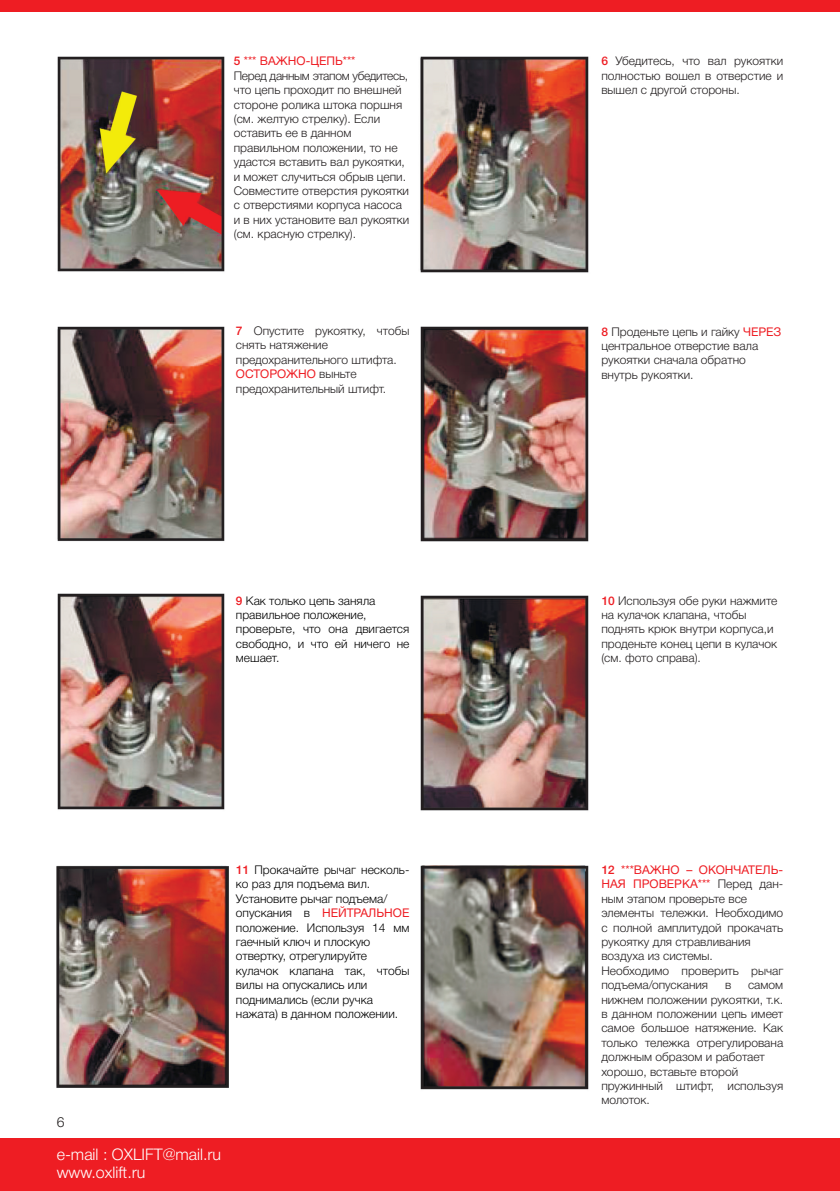
<style>
.page{position:relative;width:840px;height:1191px;background:#fff}
.page>*{position:absolute;margin:0;border:0;box-sizing:border-box;transform-origin:0 0}
.t1{font:300 16px/18.2px "Helvetica Neue Cyr";color:#fff}
.t2{font:300 14px "Helvetica Neue Cyr";color:#231f20}
.t3{font:300 12px/14.4px "Helvetica Neue Cyr";color:#231f20}
.t4{font:300 12px/14.4px "Helvetica Neue Cyr";color:#000001;text-align:justify}
.t5{font:12px/14.4px "Helvetica Neue Cyr";color:#ee1d23;text-align:justify}
.t6{font:300 12px/14.4px "Helvetica Neue Cyr";letter-spacing:-.025em;color:#231f20}
.s1{font-weight:500}
.s2{font-weight:500;color:#ee1d23}
.s3{font-weight:300;color:#231f20}
.s4{font-weight:400;color:#ee1d23}
</style>
<div class="page">
<div style="left:0;top:0;width:839px;height:12px;background:#ee1d23"></div>
<div style="left:0;top:1138px;width:839px;height:53px;background:#ee1d23"></div>
<img style="left:57px;top:56px;width:168px;height:216px">
<img style="left:420px;top:56px;width:169px;height:217px">
<img style="left:420px;top:326px;width:169px;height:216px">
<img style="left:57px;top:326px;width:168px;height:216px">
<img style="left:57px;top:593px;width:168px;height:217px">
<img style="left:420px;top:595px;width:169px;height:216px">
<img style="left:57px;top:865px;width:171px;height:223px">
<img style="left:420px;top:865px;width:168px;height:225px">
<p class="t5" style="left:234px;top:54px;width:123px"><span class="s1">5</span> *** ВАЖНО-ЦЕПЬ***</p>
<p class="t6" style="left:234px;top:68px;width:176px">Перед данным этапом убедитесь, что цепь проходит по внешней</p>
<p class="t3" style="left:234px;top:97px;width:170px">стороне ролика штока поршня (см. желтую стрелку). Если оставить ее в данном</p>
<p class="t3" style="left:234px;top:140px;width:177px">правильном положении, то не удастся вставить вал рукоятки, и может случиться обрыв цепи.<br>Совместите отверстия рукоятки с отверстиями корпуса насоса и в них установите вал рукоятки (см. красную стрелку).</p>
<p class="t3" style="left:236px;top:324px;width:175px"><span class="s2">7</span> Опустите рукоятку, чтобы снять натяжение</p>
<p class="t3" style="left:236px;top:352px;width:162px">предохранительного штифта.</p>
<p class="t5" style="left:236px;top:367px;width:122px">ОСТОРОЖНО <span class="s3">выньте</span></p>
<p class="t3" style="left:236px;top:381px;width:152px">предохранительный штифт.</p>
<p class="t4" style="left:236px;top:593px;width:141px"><span class="s2">9</span> Как только цепь заняла</p>
<p class="t4" style="left:236px;top:607px;width:132px">правильное положение,</p>
<p class="t4" style="left:236px;top:622px;width:175px">проверьте, что она двигается свободно, и что ей ничего не мешает.</p>
<p class="t4" style="left:236px;top:862px;width:175px"><span class="s2">11</span> Прокачайте рычаг несколь&shy;ко раз для подъема вил.</p>
<p class="t4" style="left:236px;top:891px;width:153px">Установите рычаг подъема/</p>
<p class="t4" style="left:236px;top:905px;width:175px">опускания в <span class="s4">НЕЙТРАЛЬНОЕ </span>положение. Используя 14 мм гаечный ключ и плоскую</p>
<p class="t4" style="left:236px;top:949px;width:133px">отвертку, отрегулируйте</p>
<p class="t4" style="left:236px;top:963px;width:175px">кулачок клапана так, чтобы вилы на опускались или</p>
<p class="t4" style="left:236px;top:992px;width:138px">поднимались (если ручка</p>
<p class="t4" style="left:236px;top:1006px;width:164px">нажата) в данном положении.</p>
<p class="t2" style="left:57px;top:1114px;width:9px">6</p>
<h1 class="t1" style="left:57px;top:1145px;width:166px">e-mail : OXLIFT@mail.ru www.oxlift.ru</h1>
<p class="t3" style="left:601px;top:54px;width:183px;text-align:justify"><span class="s2">6</span> Убедитесь, что вал рукоятки полностью вошел в отверстие и вышел с другой стороны.</p>
<p class="t3" style="left:601px;top:324px;width:181px"><span class="s2">8</span> Проденьте цепь и гайку <span class="s4">ЧЕРЕЗ </span>центральное отверстие вала</p>
<p class="t3" style="left:601px;top:353px;width:146px">рукоятки сначала обратно внутрь рукоятки.</p>
<p class="t3" style="left:601px;top:593px;width:177px"><span class="s2">10</span> Используя обе руки нажмите на кулачок клапана, чтобы поднять крюк внутри корпуса,и проденьте конец цепи в кулачок (см. фото справа).</p>
<p class="t5" style="left:601px;top:862px;width:183px"><span class="s1">12</span> ***ВАЖНО – ОКОНЧАТЕЛЬ-НАЯ ПРОВЕРКА*** <span class="s3">Перед дан&shy;ным этапом проверьте все</span></p>
<p class="t3" style="left:601px;top:905px;width:183px;text-align:justify">элементы тележки. Необходимо с полной амплитудой прокачать рукоятку для стравливания</p>
<p class="t3" style="left:601px;top:949px;width:113px">воздуха из системы.</p>
<p class="t3" style="left:601px;top:963px;width:183px">Необходимо проверить рычаг подъема/опускания</p>
<p class="t3" style="left:601px;top:977px;width:183px;text-align:justify;text-indent:147px">самом нижнем положении рукоятки, т.к. в данном положении цепь имеет самое большое натяжение. Как только тележка отрегулирована должным образом и работает</p>
<p class="t3" style="left:601px;top:1064px;width:138px">хорошо, вставьте второй</p>
<p class="t3" style="left:601px;top:1078px;width:183px">пружинный штифт, используя молоток.</p>
<p class="t3" style="left:724px;top:977px;width:8px">в</p>
</div>
